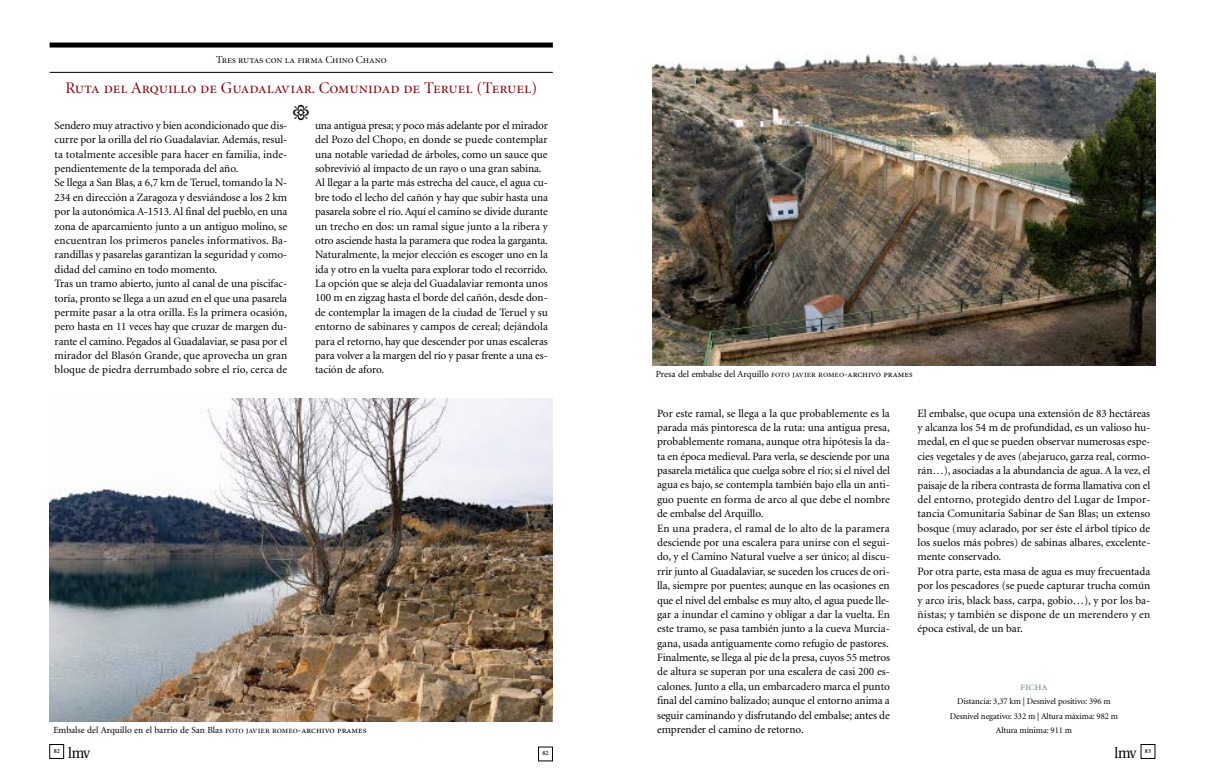
<style>
.page{position:relative;width:1205px;height:780px;background:#fff}
.page>*{position:absolute;margin:0;border:0;box-sizing:border-box;transform-origin:0 0}
.t1{font:16.25px "Minion Display Regular SC";color:#7f000a}
.t2{font:15px "Utopia";letter-spacing:-.045em;color:#000;scale:.9 1}
.t3{font:11.88px "Minion Display Regular SC";letter-spacing:-.01em;color:#6e8d89}
.t4{font:11.25px/14.4px "Minion";letter-spacing:-.005em;color:#000}
.t5{font:10.62px "Minion Display Regular SC";letter-spacing:-.01em;color:#000}
.t6{font:9.38px "Minion";color:#000}
.t7{font:8.75px/14.4px "Minion";letter-spacing:-.01em;color:#000;text-align:center}
.t8{font:600 6.25px "Minion";color:#000}
.s1{font-family:"Minion Display Regular SC"}
.s2{font-family:"Minion Regular SC"}
</style>
<div class="page">
<img style="left:50px;top:398px;width:503px;height:323px">
<div style="left:50px;top:744px;width:14px;height:14px;border:1px solid #000"></div>
<div style="left:50px;top:43px;width:503px;height:5px;background:#000"></div>
<hr style="left:50px;top:72px;width:503px;height:1px;background:#000">
<img style="left:652px;top:52px;width:503px;height:313px">
<p class="t5" style="left:216px;top:55px;width:172px">Tres rutas con la firma Chino Chano</p>
<h1 class="t1" style="left:65px;top:81px;width:473px">Ruta del Arquillo de Guadalaviar. Comunidad de Teruel (Teruel)</h1>
<p class="t4" style="left:55px;top:119px;width:234px">Sendero muy atractivo y bien acondicionado que dis&shy;curre por la orilla del río Guadalaviar. Además, resul&shy;ta totalmente accesible para hacer en familia, inde&shy;pendientemente de la temporada del año.<br>Se llega a San Blas, a 6,7 km de Teruel, tomando la N-234 en dirección a Zaragoza y desviándose a los 2 km por la autonómica A-1513. Al final del pueblo, en una zona de aparcamiento junto a un antiguo molino, se encuentran los primeros paneles informativos. Ba&shy;randillas y pasarelas garantizan la seguridad y como&shy;didad del camino en todo momento.<br>Tras un tramo abierto, junto al canal de una piscifac&shy;toría, pronto se llega a un azud en el que una pasarela permite pasar a la otra orilla. Es la primera ocasión, pero hasta en 11 veces hay que cruzar de margen du&shy;rante el camino. Pegados al Guadalaviar, se pasa por el mirador del Blasón Grande, que aprovecha un gran bloque de piedra derrumbado sobre el río, cerca de</p>
<p class="t4" style="left:315px;top:119px;width:234px">una antigua presa; y poco más adelante por el mirador del Pozo del Chopo, en donde se puede contemplar una notable variedad de árboles, como un sauce que sobrevivió al impacto de un rayo o una gran sabina.<br>Al llegar a la parte más estrecha del cauce, el agua cu&shy;bre todo el lecho del cañón y hay que subir hasta una pasarela sobre el río. Aquí el camino se divide durante un trecho en dos: un ramal sigue junto a la ribera y otro asciende hasta la paramera que rodea la garganta.<br>Naturalmente, la mejor elección es escoger uno en la ida y otro en la vuelta para explorar todo el recorrido.<br>La opción que se aleja del Guadalaviar remonta unos 100 m en zigzag hasta el borde del cañón, desde don&shy;de contemplar la imagen de la ciudad de Teruel y su entorno de sabinares y campos de cereal; dejándola para el retorno, hay que descender por unas escaleras para volver a la margen del río y pasar frente a una es&shy;tación de aforo.</p>
<p class="t6" style="left:53px;top:726px;width:315px">Embalse del Arquillo en el barrio de San Blas <span class="s1">foto javier romeo</span>-<span class="s2">archivo prames</span></p>
<p class="t6" style="left:656px;top:370px;width:258px">Presa del embalse del Arquillo <span class="s1">foto javier romeo</span>-<span class="s2">archivo prames</span></p>
<p class="t4" style="left:657px;top:406px;width:234px">Por este ramal, se llega a la que probablemente es la parada más pintoresca de la ruta: una antigua presa, probablemente romana, aunque otra hipótesis la da&shy;ta en época medieval. Para verla, se desciende por una pasarela metálica que cuelga sobre el río; si el nivel del agua es bajo, se contempla también bajo ella un anti&shy;guo puente en forma de arco al que debe el nombre de embalse del Arquillo.<br>En una pradera, el ramal de lo alto de la paramera desciende por una escalera para unirse con el segui&shy;do, y el Camino Natural vuelve a ser único; al discu&shy;rrir junto al Guadalaviar, se suceden los cruces de ori&shy;lla, siempre por puentes; aunque en las ocasiones en que el nivel del embalse es muy alto, el agua puede lle&shy;gar a inundar el camino y obligar a dar la vuelta. En este tramo, se pasa también junto a la cueva Murcia&shy;gana, usada antiguamente como refugio de pastores.<br>Finalmente, se llega al pie de la presa, cuyos 55 metros de altura se superan por una escalera de casi 200 es&shy;calones. Junto a ella, un embarcadero marca el punto final del camino balizado; aunque el entorno anima a seguir caminando y disfrutando del embalse; antes de emprender el camino de retorno.</p>
<p class="t4" style="left:917px;top:406px;width:234px">El embalse, que ocupa una extensión de 83 hectáreas y alcanza los 54 m de profundidad, es un valioso hu&shy;medal, en el que se pueden observar numerosas espe&shy;cies vegetales y de aves (abejaruco, garza real, cormo&shy;rán…), asociadas a la abundancia de agua. A la vez, el paisaje de la ribera contrasta de forma llamativa con el del entorno, protegido dentro del Lugar de Impor&shy;tancia Comunitaria Sabinar de San Blas; un extenso bosque (muy aclarado, por ser éste el árbol típico de los suelos más pobres) de sabinas albares, excelente&shy;mente conservado.<br>Por otra parte, esta masa de agua es muy frecuentada por los pescadores (se puede capturar trucha común y arco iris, black bass, carpa, gobio…), y por los ba&shy;ñistas; y también se dispone de un merendero y en época estival, de un bar.</p>
<p class="t3" style="left:1020px;top:681px;width:29px">ficha</p>
<p class="t7" style="left:950px;top:694px;width:170px">Distancia: 3,37 km | Desnivel positivo: 396 m<br>Desnivel negativo: 332 m | Altura máxima: 982 m<br>Altura mínima: 911 m</p>
<h2 class="t2" style="left:68px;top:746px;width:26px">lmv</h2>
<h2 class="t2" style="left:1114px;top:746px;width:26px">lmv</h2>
<p class="t8" style="left:54px;top:748px;width:8px">82</p>
<p class="t8" style="left:1145px;top:748px;width:8px">83</p>
<p class="t8" style="left:542px;top:751px;width:8px">82</p>
</div>
